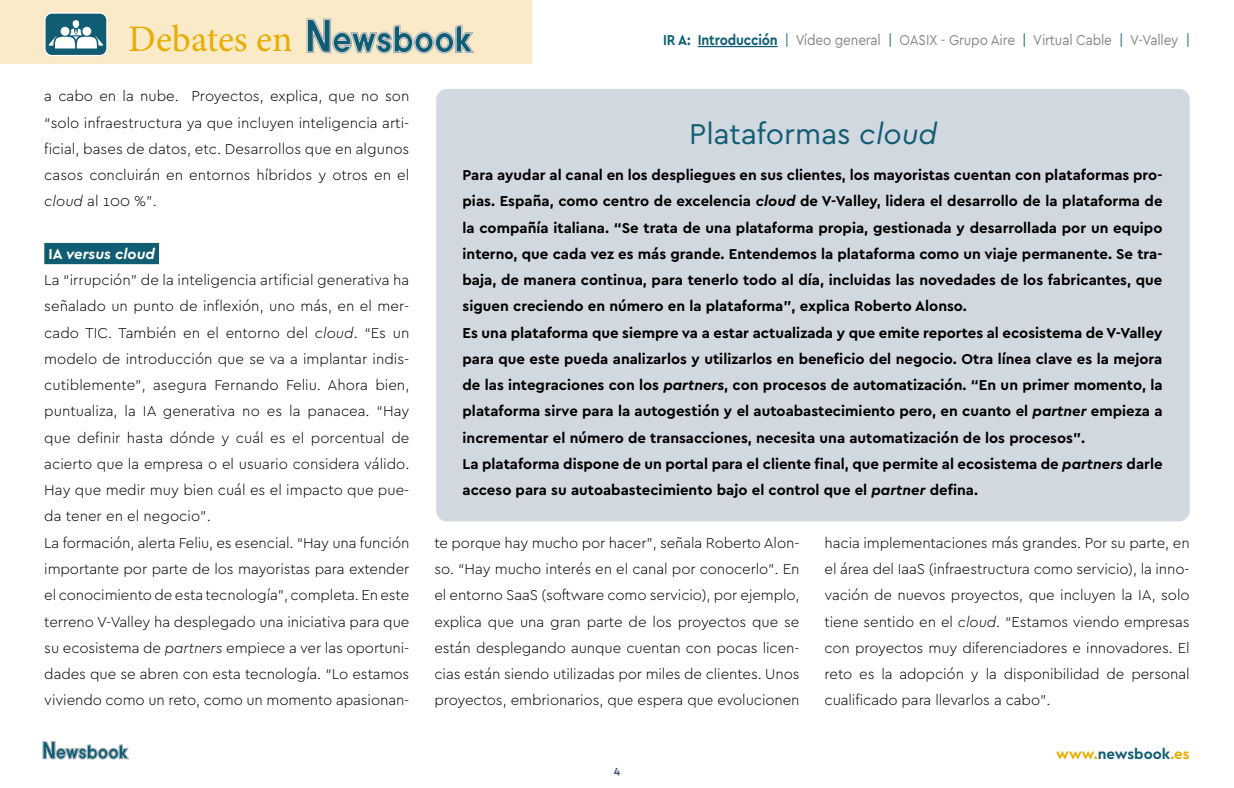
<style>
.page{position:relative;width:1234px;height:788px;background:#fff}
.page>*{position:absolute;margin:0;border:0;box-sizing:border-box;transform-origin:0 0}
.t1{font:37.5px "Minion Pro";color:#e8ad00}
.t2{font:30px "Cera Pro";color:#105d73}
.t3{font:300 15px/26.2px "Cera Pro";letter-spacing:-.01em;color:#000;text-align:justify}
.t4{font:700 15px/26.2px "Cera Pro";color:#000}
.t5{font:15px "Cera Pro";letter-spacing:-.01em;color:#878787;scale:.9 1}
.t6{font:700 15px "Cera Pro";color:#105d73}
.t7{font:700 11.25px "Cera Pro";color:#4d5d79}
.s1{font-weight:700;color:#105d73}
.s2{color:#105d73}
.s3{font-style:italic}
.s4{font-weight:700;color:#fff}
.s5{font-weight:700;font-style:italic;color:#fff}
.s6{color:#e8ad00}
</style>
<div class="page">
<div style="left:0;top:0;width:531px;height:64px;background:#fbeac8"></div>
<svg style="left:307px;top:19px;width:167px;height:34px"></svg>
<svg style="left:43px;top:741px;width:85px;height:18px"></svg>
<div style="left:45px;top:13px;width:62px;height:43px;background:#105d73;border-radius:7px"></div>
<svg style="left:49px;top:20px;width:54px;height:28px"></svg>
<div style="left:44px;top:12px;width:64px;height:44px;border:1px solid #fff;border-radius:7px"></div>
<hr style="left:698px;top:46px;width:80px;height:1px;background:#105d73">
<div style="left:44px;top:243px;width:115px;height:21px;background:#105d73"></div>
<div style="left:436px;top:89px;width:753px;height:432px;background:#d2d8df;border-radius:11px"></div>
<h1 class="t1" style="left:128px;top:14px;width:166px">Debates en</h1>
<p class="t5" style="left:663px;top:30px;width:587px"><span class="s1">IR A: Introducción</span> <span class="s2">|</span> Vídeo general <span class="s2">|</span> OASIX - Grupo Aire <span class="s2">|</span> Virtual Cable <span class="s2">|</span> V-Valley <span class="s2">|</span></p>
<p class="t3" style="left:44px;top:82px;width:367px">a cabo en la nube. Proyectos, explica, que no son “solo infraestructura ya que incluyen inteligencia arti&shy;ficial, bases de datos, etc. Desarrollos que en algunos casos concluirán en entornos híbridos y otros en el <span class="s3">cloud</span> al 100 %”.</p>
<p class="t3" style="left:44px;top:240px;width:367px;text-align:left"><span class="s4">IA</span> <span class="s5">versus cloud<br></span>La “irrupción” de la inteligencia artificial generativa ha señalado un punto de inflexión, uno más, en el mer&shy;cado TIC. También en el entorno del <span class="s3">cloud</span>. “Es un modelo de introducción que se va a implantar indis&shy;cutiblemente”, asegura Fernando Feliu. Ahora bien, puntualiza, la IA generativa no es la panacea. “Hay que definir hasta dónde y cuál es el porcentual de acierto que la empresa o el usuario considera válido.<br>Hay que medir muy bien cuál es el impacto que pue&shy;da tener en el negocio”.<br>La formación, alerta Feliu, es esencial. “Hay una función importante por parte de los mayoristas para extender el conocimiento de esta tecnología”, completa. En este terreno V-Valley ha desplegado una iniciativa para que su ecosistema de <span class="s3">partners</span> empiece a ver las oportuni&shy;dades que se abren con esta tecnología. “Lo estamos viviendo como un reto, como un momento apasionan-</p>
<h2 class="t2" style="left:689px;top:114px;width:250px">Plataformas <span class="s3">cloud</span></h2>
<p class="t4" style="left:462px;top:161px;width:701px">Para ayudar al canal en los despliegues en sus clientes, los mayoristas cuentan con plataformas pro&shy;pias. España, como centro de excelencia <span class="s3">cloud</span> de V-Valley, lidera el desarrollo de la plataforma de la compañía italiana. “Se trata de una plataforma propia, gestionada y desarrollada por un equipo interno, que cada vez es más grande. Entendemos la plataforma como un viaje permanente. Se tra&shy;baja, de manera continua, para tenerlo todo al día, incluidas las novedades de los fabricantes, que siguen creciendo en número en la plataforma”, explica Roberto Alonso.<br>Es una plataforma que siempre va a estar actualizada y que emite reportes al ecosistema de V-Valley para que este pueda analizarlos y utilizarlos en beneficio del negocio. Otra línea clave es la mejora de las integraciones con los <span class="s3">partners</span>, con procesos de automatización. “En un primer momento, la plataforma sirve para la autogestión y el autoabastecimiento pero, en cuanto el <span class="s3">partner</span> empieza a incrementar el número de transacciones, necesita una automatización de los procesos”.<br>La plataforma dispone de un portal para el cliente final, que permite al ecosistema de <span class="s3">partners</span> darle acceso para su autoabastecimiento bajo el control que el <span class="s3">partner</span> defina.</p>
<p class="t3" style="left:434px;top:529px;width:367px">te porque hay mucho por hacer”, señala Roberto Alon&shy;so. “Hay mucho interés en el canal por conocerlo”. En el entorno SaaS (software como servicio), por ejemplo, explica que una gran parte de los proyectos que se están desplegando aunque cuentan con pocas licen&shy;cias están siendo utilizadas por miles de clientes. Unos proyectos, embrionarios, que espera que evolucionen</p>
<p class="t3" style="left:824px;top:529px;width:367px">hacia implementaciones más grandes. Por su parte, en el área del IaaS (infraestructura como servicio), la inno&shy;vación de nuevos proyectos, que incluyen la IA, solo tiene sentido en el <span class="s3">cloud</span>. “Estamos viendo empresas con proyectos muy diferenciadores e innovadores. El reto es la adopción y la disponibilidad de personal cualificado para llevarlos a cabo”.</p>
<p class="t7" style="left:614px;top:762px;width:8px">4</p>
<p class="t6" style="left:1056px;top:743px;width:135px"><span class="s6">www.</span>newsbook<span class="s6">.es</span></p>
</div>
